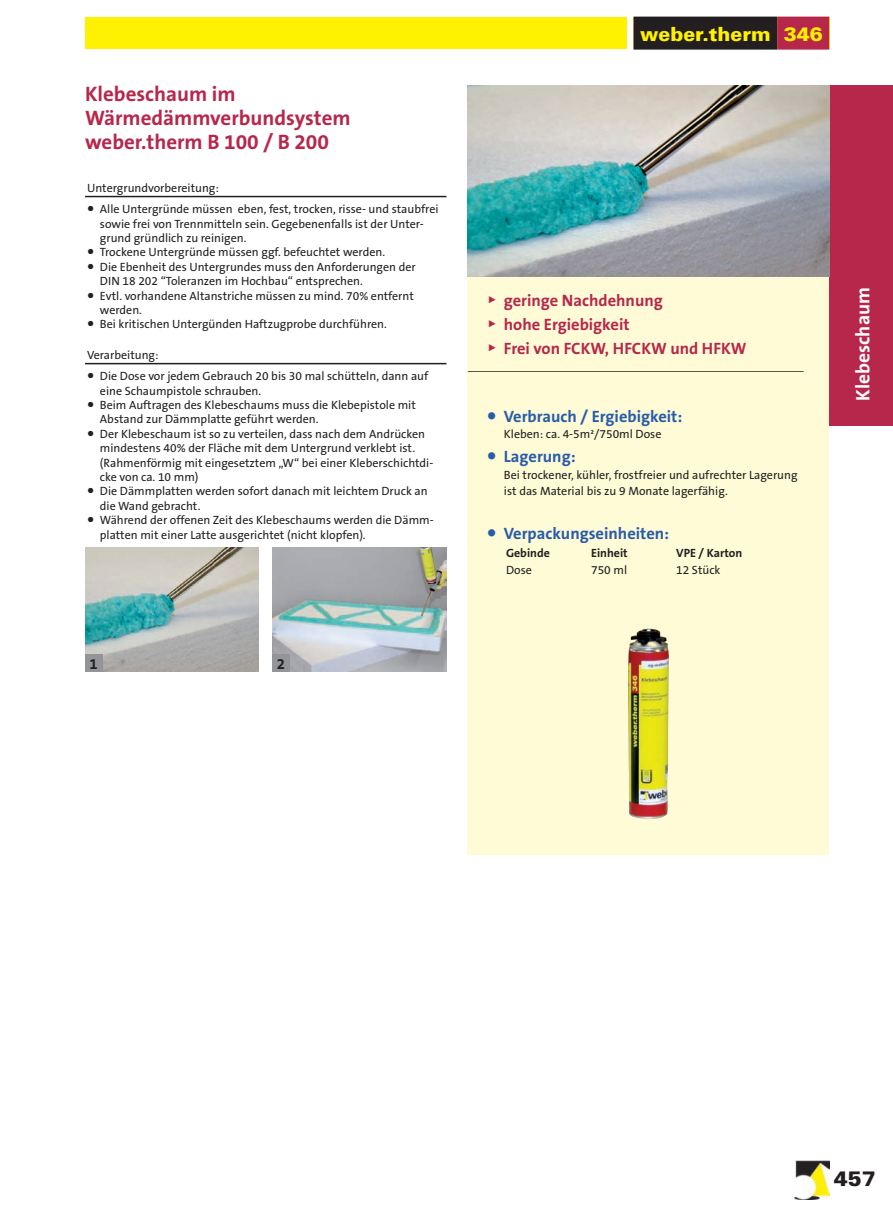
<style>
.page{position:relative;width:893px;height:1212px;background:#fff}
.page>*{position:absolute;margin:0;border:0;box-sizing:border-box;transform-origin:0 0}
.t1{font:700 21px/24px "The Sans B7";color:#b6274b}
.t2{font:900 21px "Univers";color:#231f20}
.t3{font:900 19.5px "Univers";color:#fff101}
.t4{font:700 19.5px "The Sans B7";color:#fff}
.t5{font:700 16.5px/24px "The Sans B7";color:#b6274b}
.t6{font:700 16.5px "The Sans B7";color:#275caa}
.t7{font:700 15px "The Sans B7";color:#231f20}
.t8{font:12px/14.4px "The Sans B5 Plain";color:#231f20}
.t9{font:700 12px "The Sans B7";color:#231f20}
.s1{font-family:"Arial Unicode MS"}
.s2{color:#b6274b}
.s3{font-family:"Arial Unicode MS";font-weight:400}
</style>
<div class="page">
<img style="left:794px;top:1161px;width:35px;height:38px">
<div style="left:85px;top:17px;width:744px;height:32px;background:#fff101"></div>
<div style="left:627px;top:12px;width:6px;height:42px;background:#fff"></div>
<div style="left:633px;top:17px;width:144px;height:33px;background:#231f20"></div>
<div style="left:777px;top:17px;width:52px;height:33px;background:#b6274b"></div>
<div style="left:829px;top:85px;width:64px;height:340px;background:#b6274b"></div>
<hr style="left:85px;top:196px;width:361px;height:1px;background:#231f20">
<hr style="left:85px;top:363px;width:361px;height:1px;background:#231f20">
<img style="left:85px;top:547px;width:174px;height:125px">
<img style="left:273px;top:547px;width:173px;height:125px">
<div style="left:85px;top:654px;width:17px;height:18px;background:#939598"></div>
<div style="left:272px;top:654px;width:17px;height:18px;background:#939598"></div>
<div style="left:468px;top:85px;width:361px;height:770px;background:#fffbd6"></div>
<hr style="left:468px;top:371px;width:336px;height:1px;background:#231f20">
<img style="left:468px;top:85px;width:361px;height:191px">
<img style="left:628px;top:628px;width:41px;height:191px">
<h1 class="t1" style="left:85px;top:82px;width:267px">Klebeschaum im<br>Wärmedämmverbundsystem weber.therm B 100 / B 200</h1>
<p class="t8" style="left:87px;top:181px;width:133px">Untergrundvorbereitung:</p>
<p class="t8" style="left:100px;top:202px;width:340px;text-indent:-13px"><span class="s1">●</span> Alle Untergründe müssen eben, fest, trocken, risse- und staubfrei sowie frei von Trennmitteln sein. Gegebenenfalls ist der Unter&shy;grund gründlich zu reinigen.</p>
<p class="t8" style="left:87px;top:245px;width:299px"><span class="s1">●</span> Trockene Untergründe müssen ggf. befeuchtet werden.</p>
<p class="t8" style="left:100px;top:260px;width:317px;text-indent:-13px"><span class="s1">●</span> Die Ebenheit des Untergrundes muss den Anforderungen der<br>DIN 18 202 “Toleranzen im Hochbau“ entsprechen.</p>
<p class="t8" style="left:100px;top:289px;width:315px;text-indent:-13px"><span class="s1">●</span> Evtl. vorhandene Altanstriche müssen zu mind. 70% entfernt werden.</p>
<p class="t8" style="left:87px;top:317px;width:301px"><span class="s1">●</span> Bei kritischen Untergünden Haftzugprobe durchführen.</p>
<p class="t8" style="left:87px;top:348px;width:73px">Verarbeitung:</p>
<p class="t8" style="left:100px;top:369px;width:330px;text-indent:-13px"><span class="s1">●</span> Die Dose vor jedem Gebrauch 20 bis 30 mal schütteln, dann auf eine Schaumpistole schrauben.</p>
<p class="t8" style="left:100px;top:398px;width:317px;text-indent:-13px"><span class="s1">●</span> Beim Auftragen des Klebeschaums muss die Klebepistole mit<br>Abstand zur Dämmplatte geführt werden.</p>
<p class="t8" style="left:100px;top:427px;width:335px;text-indent:-13px"><span class="s1">●</span> Der Klebeschaum ist so zu verteilen, dass nach dem Andrücken mindestens 40% der Fläche mit dem Untergrund verklebt ist. (Rahmenförmig mit eingesetztem „W“ bei einer Kleberschichtdi&shy;cke von ca. 10 mm)</p>
<p class="t8" style="left:100px;top:485px;width:329px;text-indent:-13px"><span class="s1">●</span> Die Dämmplatten werden sofort danach mit leichtem Druck an die Wand gebracht.</p>
<p class="t8" style="left:100px;top:513px;width:335px;text-indent:-13px"><span class="s1">●</span> Während der offenen Zeit des Klebeschaums werden die Dämm&shy;platten mit einer Latte ausgerichtet (nicht klopfen).</p>
<p class="t7" style="left:89px;top:655px;width:10px">1</p>
<p class="t7" style="left:277px;top:655px;width:10px">2</p>
<h2 class="t3" style="left:640px;top:22px;width:191px">weber.therm 346<span class="s2">.</span></h2>
<h3 class="t5" style="left:487px;top:289px;width:261px"><span class="s3">▶</span> geringe Nachdehnung<br><span class="s3">▶</span> hohe Ergiebigkeit<br><span class="s3">▶</span> Frei von FCKW, HFCKW und HFKW</h3>
<h3 class="t6" style="left:487px;top:407px;width:197px"><span class="s3">●</span> Verbrauch / Ergiebigkeit:</h3>
<p class="t8" style="left:504px;top:427px;width:159px">Kleben: ca. 4-5m²/750ml Dose</p>
<h3 class="t6" style="left:487px;top:448px;width:90px"><span class="s3">●</span> Lagerung:</h3>
<p class="t8" style="left:504px;top:467px;width:295px;line-height:16.5px">Bei trockener, kühler, frostfreier und aufrechter Lagerung ist das Material bis zu 9 Monate lagerfähig.</p>
<h3 class="t6" style="left:487px;top:525px;width:184px"><span class="s3">●</span> Verpackungseinheiten:</h3>
<p class="t9" style="left:506px;top:546px;width:45px">Gebinde</p>
<p class="t9" style="left:591px;top:546px;width:38px">Einheit</p>
<p class="t9" style="left:676px;top:546px;width:68px">VPE / Karton</p>
<p class="t8" style="left:506px;top:563px;width:27px">Dose</p>
<p class="t8" style="left:591px;top:563px;width:38px">750 ml</p>
<p class="t8" style="left:676px;top:563px;width:46px">12 Stück</p>
<h2 class="t4" style="left:852px;top:401px;width:115px;rotate:-90deg">Klebeschaum</h2>
<h1 class="t2" style="left:834px;top:1165px;width:44px">457</h1>
</div>
